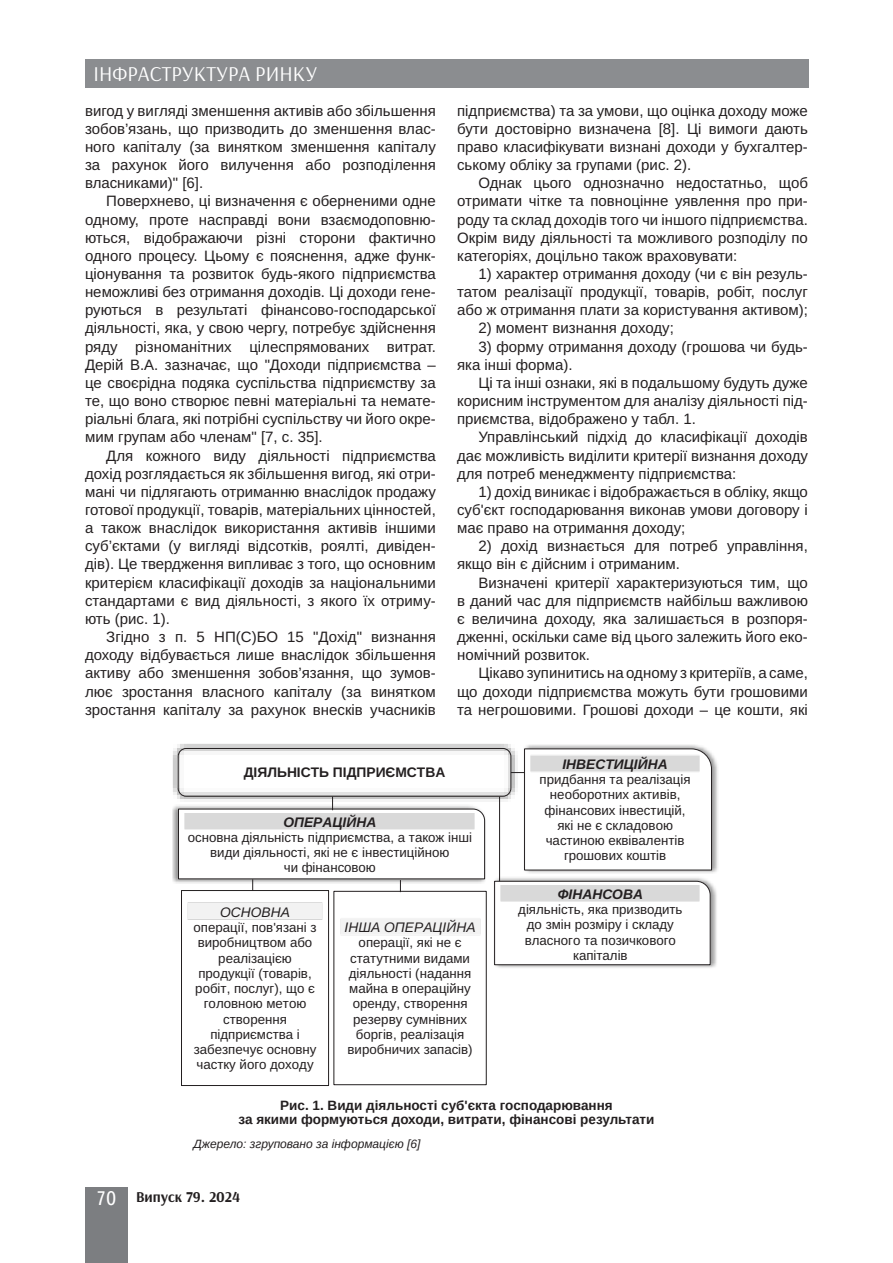
<style>
.page{position:relative;width:893px;height:1263px;background:#fff}
.page>*{position:absolute;margin:0;border:0;box-sizing:border-box;transform-origin:0 0}
.t1{font:21px "Arsenal";color:#fff}
.t2{font:15px/18.1px "Arimo";color:#231f20;text-align:justify}
.t3{font:700 15px "Arsenal";color:#231f20}
.t4{font:italic 700 13.8px "Arimo";color:#231f20}
.t5{font:700 13.8px "Arimo";color:#231f20}
.t6{font:italic 13.8px "Arimo";color:#231f20}
.t7{font:700 13.5px/13.5px "Arimo";color:#231f20;text-align:center}
.t8{font:13.35px/15.1px "Arimo Roman";color:#231f20;text-align:center}
.t9{font:13.2px/15.3px "Arimo Roman";color:#231f20;text-align:center}
.t10{font:italic 12px "Arimo";color:#231f20}
.s1{font-family:"Ukrainian Text";font-weight:400;font-size:19.5px;color:#fff}
</style>
<div class="page">
<div style="left:85px;top:59px;width:723px;height:29px;background:#8b8d90"></div>
<div style="left:85px;top:1186px;width:43px;height:76px;background:#7c7e81"></div>
<img style="left:173px;top:744px;width:338px;height:57px">
<div style="left:178px;top:748px;width:333px;height:49px;border:1px solid #231f20;border-radius:8px"></div>
<img style="left:181px;top:755px;width:327px;height:34px">
<img style="left:494px;top:876px;width:223px;height:92px">
<svg style="left:494px;top:881px;width:217px;height:84px"></svg>
<img style="left:495px;top:886px;width:211px;height:74px">
<img style="left:525px;top:744px;width:193px;height:129px">
<div style="left:181px;top:890px;width:148px;height:196px;border:1px solid #231f20"></div>
<img style="left:182px;top:895px;width:146px;height:186px">
<div style="left:334px;top:891px;width:153px;height:194px;border:1px solid #231f20"></div>
<img style="left:334px;top:896px;width:152px;height:184px">
<svg style="left:511px;top:748px;width:201px;height:123px"></svg>
<hr style="left:499px;top:797px;width:1px;height:84px;background:#231f20">
<svg style="left:178px;top:797px;width:307px;height:95px"></svg>
<h1 class="t1" style="left:94px;top:60px;width:225px">ІНФРАСТРУКТУРА РИНКУ</h1>
<p class="t2" style="left:85px;top:102px;width:352px">вигод у вигляді зменшення активів або збільшення зобов’язань, що призводить до зменшення влас&shy;ного капіталу (за винятком зменшення капіталу за рахунок його вилучення або розподілення власниками)" [6].</p>
<p class="t2" style="left:85px;top:192px;width:352px;text-indent:21px">Поверхнево, ці визначення є оберненими одне одному, проте насправді вони взаємодоповню&shy;ються, відображаючи різні сторони фактично одного процесу. Цьому є пояснення, адже функ&shy;ціонування та розвиток будь-якого підприємства неможливі без отримання доходів. Ці доходи гене&shy;руються в результаті фінансово-господарської діяльності, яка, у свою чергу, потребує здійснення ряду різноманітних цілеспрямованих витрат.<br>Дерій В.А. зазначає, що "Доходи підприємства – це своєрідна подяка суспільства підприємству за те, що воно створює певні матеріальні та немате&shy;ріальні блага, які потрібні суспільству чи його окре&shy;мим групам або членам" [7, с. 35].</p>
<p class="t2" style="left:85px;top:446px;width:352px;text-indent:21px">Для кожного виду діяльності підприємства дохід розглядається як збільшення вигод, які отри&shy;мані чи підлягають отриманню внаслідок продажу готової продукції, товарів, матеріальних цінностей, а також внаслідок використання активів іншими суб’єктами (у вигляді відсотків, роялті, дивіден&shy;дів). Це твердження випливає з того, що основним критерієм класифікації доходів за національними стандартами є вид діяльності, з якого їх отриму&shy;ють (рис. 1).</p>
<p class="t2" style="left:85px;top:628px;width:352px;text-indent:21px">Згідно з п. 5 НП(С)БО 15 "Дохід" визнання доходу відбувається лише внаслідок збільшення активу або зменшення зобов’язання, що зумов&shy;лює зростання власного капіталу (за винятком зростання капіталу за рахунок внесків учасників</p>
<p class="t2" style="left:457px;top:102px;width:352px">підприємства) та за умови, що оцінка доходу може бути достовірно визначена [8]. Ці вимоги дають право класифікувати визнані доходи у бухгалтер&shy;ському обліку за групами (рис. 2).</p>
<p class="t2" style="left:457px;top:174px;width:352px;text-indent:21px">Однак цього однозначно недостатньо, щоб отримати чітке та повноцінне уявлення про при&shy;роду та склад доходів того чи іншого підприємства.<br>Окрім виду діяльності та можливого розподілу по категоріях, доцільно також враховувати:</p>
<p class="t2" style="left:457px;top:265px;width:352px;text-indent:21px">1) характер отримання доходу (чи є він резуль&shy;татом реалізації продукції, товарів, робіт, послуг або ж отримання плати за користування активом);</p>
<p class="t2" style="left:478px;top:319px;width:197px">2) момент визнання доходу;</p>
<p class="t2" style="left:457px;top:338px;width:352px;text-indent:21px">3) форму отримання доходу (грошова чи будь&shy;яка інші форма).</p>
<p class="t2" style="left:457px;top:374px;width:352px;text-indent:21px">Ці та інші ознаки, які в подальшому будуть дуже корисним інструментом для аналізу діяльності під&shy;приємства, відображено у табл. 1.</p>
<p class="t2" style="left:457px;top:428px;width:352px;text-indent:21px">Управлінський підхід до класифікації доходів дає можливість виділити критерії визнання доходу для потреб менеджменту підприємства:</p>
<p class="t2" style="left:457px;top:483px;width:352px;text-indent:21px">1) дохід виникає і відображається в обліку, якщо суб'єкт господарювання виконав умови договору і має право на отримання доходу;</p>
<p class="t2" style="left:457px;top:537px;width:352px;text-indent:21px">2) дохід визнається для потреб управління, якщо він є дійсним і отриманим.</p>
<p class="t2" style="left:457px;top:574px;width:352px;text-indent:21px">Визначені критерії характеризуються тим, що в даний час для підприємств найбільш важливою є величина доходу, яка залишається в розпоря&shy;дженні, оскільки саме від цього залежить його еко&shy;номічний розвиток.</p>
<p class="t2" style="left:457px;top:664px;width:352px;text-indent:21px">Цікаво зупинитись на одному з критеріїв, а саме, що доходи підприємства можуть бути грошовими та негрошовими. Грошові доходи – це кошти, які</p>
<p class="t5" style="left:244px;top:763px;width:203px">ДІЯЛЬНІСТЬ ПІДПРИЄМСТВА</p>
<p class="t4" style="left:283px;top:812px;width:94px">ОПЕРАЦІЙНА</p>
<p class="t9" style="left:188px;top:830px;width:286px">основна діяльність підприємства, а також інші види діяльності, які не є інвестиційною<br>чи фінансовою</p>
<p class="t6" style="left:220px;top:902px;width:71px">ОСНОВНА</p>
<p class="t9" style="left:194px;top:920px;width:125px">операції, пов'язані з виробництвом або реалізацією продукції (товарів, робіт, послуг), що є головною метою створення підприємства і забезпечує основну частку його доходу</p>
<p class="t6" style="left:345px;top:918px;width:133px">ІНША ОПЕРАЦІЙНА</p>
<p class="t9" style="left:348px;top:935px;width:127px">операції, які не є статутними видами діяльності (надання майна в операційну оренду, створення резерву сумнівних боргів, реалізація виробничих запасів)</p>
<p class="t4" style="left:562px;top:754px;width:107px">ІНВЕСТИЦІЙНА</p>
<p class="t9" style="left:539px;top:772px;width:153px">придбання та реалізація необоротних активів,</p>
<p class="t8" style="left:545px;top:803px;width:143px">фінансових інвестицій, які не є складовою</p>
<p class="t9" style="left:546px;top:833px;width:140px">частиною еквівалентів грошових коштів</p>
<p class="t4" style="left:558px;top:884px;width:87px">ФІНАНСОВА</p>
<p class="t9" style="left:518px;top:902px;width:166px">діяльність, яка призводить до змін розміру і складу власного та позичкового капіталів</p>
<p class="t7" style="left:239px;top:1099px;width:417px">Рис. 1. Види діяльності суб'єкта господарювання<br>за якими формуються доходи, витрати, фінансові результати</p>
<p class="t10" style="left:193px;top:1135px;width:228px">Джерело: згруповано за інформацією [6]</p>
<p class="t3" style="left:96px;top:1186px;width:146px"><span class="s1">70</span> Випуск 79. 2024</p>
</div>
